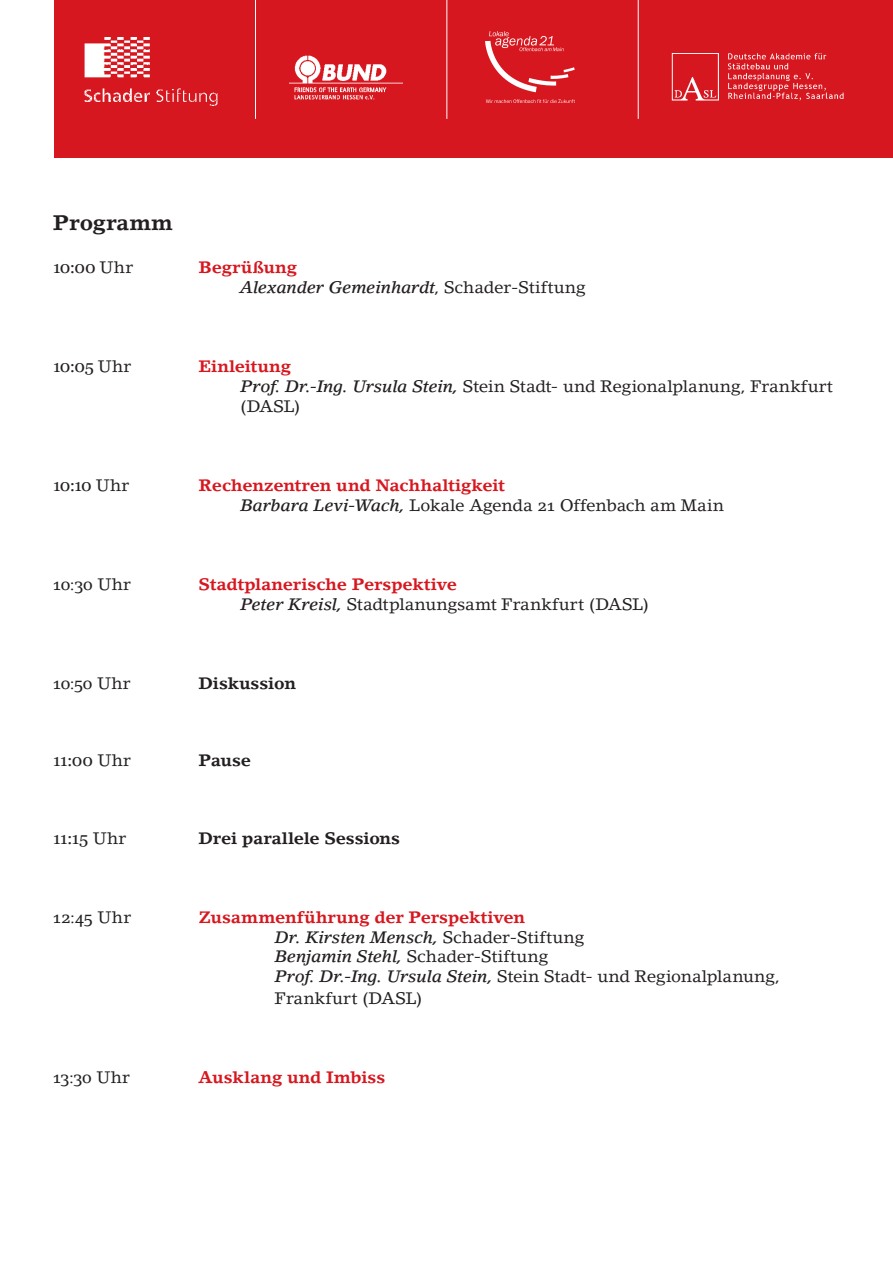
<style>
.page{position:relative;width:893px;height:1263px;background:#fff}
.page>*{position:absolute;margin:0;border:0;box-sizing:border-box;transform-origin:0 0}
.T2_Titel{font:700 21px "Lino Letter Std";color:#231f20;scale:1.05 1}
.T2_Programm_Referent_Organisation{font:16.5px/19.8px "Lino Letter Std";color:#231f20;scale:1.05 1}
.T2_Programm_Uhrzeit_Absatz{font:700 16.5px "Lino Letter Std";letter-spacing:-.01em;color:#d7171f;scale:1.05 1}
.T2_Programm_Impuls_1__Ebene{font:16.5px/21.6px "Lino Letter Std";color:#231f20;scale:1.05 1}
.T2_Programm_Uhrzeit_Absatz-2{font:16.5px "Georgia";letter-spacing:-.02em;color:#231f20;scale:1.05 1}
.T2_Programm_Referent_Organisation-2{font:italic 500 16.5px "Lino Letter Std";letter-spacing:-.015em;color:#231f20;scale:1.05 1}
.T2_Programm_Uhrzeit_Absatz-3{font:700 16.5px "Lino Letter Std";letter-spacing:-.01em;color:#231f20;scale:1.05 1}
.T2_Programm_Impuls_1__Ebene-2{font:italic 500 16.5px "Lino Letter Std";letter-spacing:-.015em;color:#231f20;scale:1.05 1}
.T2_Programm_Uhrzeit_Absatz-4{font:16.5px "Lino Letter Std";letter-spacing:-.01em;color:#231f20;scale:1.05 1}
.s1{font-family:"Lino Letter Std"}
.s2{font-weight:400;font-style:normal}
.s3{font-weight:500;font-style:italic}
</style>
<div class="page">
<div style="left:54px;top:0;width:839px;height:157px;background:#d7171f"></div>
<img style="left:85px;top:37px;width:133px;height:69px">
<hr style="left:255px;top:0;width:1px;height:119px;background:#fff">
<img style="left:289px;top:55px;width:114px;height:45px">
<hr style="left:638px;top:0;width:1px;height:119px;background:#fff">
<hr style="left:446px;top:0;width:1px;height:119px;background:#fff">
<img style="left:485px;top:32px;width:90px;height:70px">
<img style="left:671px;top:53px;width:173px;height:48px">
<p class="T2_Titel" style="left:53px;top:210px;width:116px">Programm</p>
<p class="T2_Programm_Uhrzeit_Absatz-2" style="left:53px;top:258px;width:78px">10:00 <span class="s1">Uhr</span></p>
<p class="T2_Programm_Uhrzeit_Absatz" style="left:198px;top:258px;width:95px">Begrüßung</p>
<p class="T2_Programm_Referent_Organisation-2" style="left:240px;top:277px;width:331px">Alexander Gemeinhardt<span class="s2">, Schader-Stiftung</span></p>
<p class="T2_Programm_Uhrzeit_Absatz-2" style="left:53px;top:357px;width:76px">10:05 <span class="s1">Uhr</span></p>
<p class="T2_Programm_Uhrzeit_Absatz" style="left:198px;top:357px;width:90px">Einleitung</p>
<p class="T2_Programm_Referent_Organisation" style="left:240px;top:376px;width:566px"><span class="s3">Prof. Dr.-Ing. Ursula Stein,</span> Stein Stadt- und Regionalplanung, Frankfurt (DASL)</p>
<p class="T2_Programm_Uhrzeit_Absatz-2" style="left:53px;top:476px;width:74px">10:10 <span class="s1">Uhr</span></p>
<p class="T2_Programm_Uhrzeit_Absatz" style="left:198px;top:475px;width:293px">Rechenzentren und Nachhaltigkeit</p>
<p class="T2_Programm_Referent_Organisation" style="left:241px;top:495px;width:462px"><span class="s3">Barbara Levi-Wach,</span> Lokale Agenda 21 Offenbach am Main</p>
<p class="T2_Programm_Uhrzeit_Absatz-4" style="left:52px;top:574px;width:76px">10:30 Uhr</p>
<p class="T2_Programm_Uhrzeit_Absatz" style="left:198px;top:574px;width:248px">Stadtplanerische Perspektive</p>
<p class="T2_Programm_Referent_Organisation" style="left:240px;top:594px;width:391px"><span class="s3">Peter Kreisl,</span> Stadtplanungsamt Frankfurt (DASL)</p>
<p class="T2_Programm_Uhrzeit_Absatz-4" style="left:52px;top:673px;width:76px">10:50 Uhr</p>
<p class="T2_Programm_Uhrzeit_Absatz-3" style="left:198px;top:673px;width:94px">Diskussion</p>
<p class="T2_Programm_Uhrzeit_Absatz-2" style="left:53px;top:751px;width:76px">11:00 <span class="s1">Uhr</span></p>
<p class="T2_Programm_Uhrzeit_Absatz-3" style="left:198px;top:751px;width:52px">Pause</p>
<p class="T2_Programm_Uhrzeit_Absatz-2" style="left:53px;top:828px;width:71px">11:15 <span class="s1">Uhr</span></p>
<p class="T2_Programm_Uhrzeit_Absatz-3" style="left:198px;top:828px;width:194px">Drei parallele Sessions</p>
<p class="T2_Programm_Uhrzeit_Absatz-4" style="left:52px;top:907px;width:77px">12:45 Uhr</p>
<p class="T2_Programm_Uhrzeit_Absatz" style="left:198px;top:907px;width:312px">Zusammenführung der Perspektiven</p>
<p class="T2_Programm_Impuls_1__Ebene-2" style="left:275px;top:927px;width:296px">Dr. Kirsten Mensch, <span class="s2">Schader-Stiftung</span></p>
<p class="T2_Programm_Impuls_1__Ebene" style="left:275px;top:946px;width:262px"><span class="s3">Benjamin Stehl,</span> Schader-Stiftung</p>
<p class="T2_Programm_Impuls_1__Ebene" style="left:275px;top:965px;width:483px"><span class="s3">Prof. Dr.-Ing. Ursula Stein,</span> Stein Stadt- und Regionalplanung,<br>Frankfurt (DASL)</p>
<p class="T2_Programm_Uhrzeit_Absatz-4" style="left:52px;top:1067px;width:75px">13:30 Uhr</p>
<p class="T2_Programm_Uhrzeit_Absatz" style="left:198px;top:1067px;width:180px">Ausklang und Imbiss</p>
</div>
